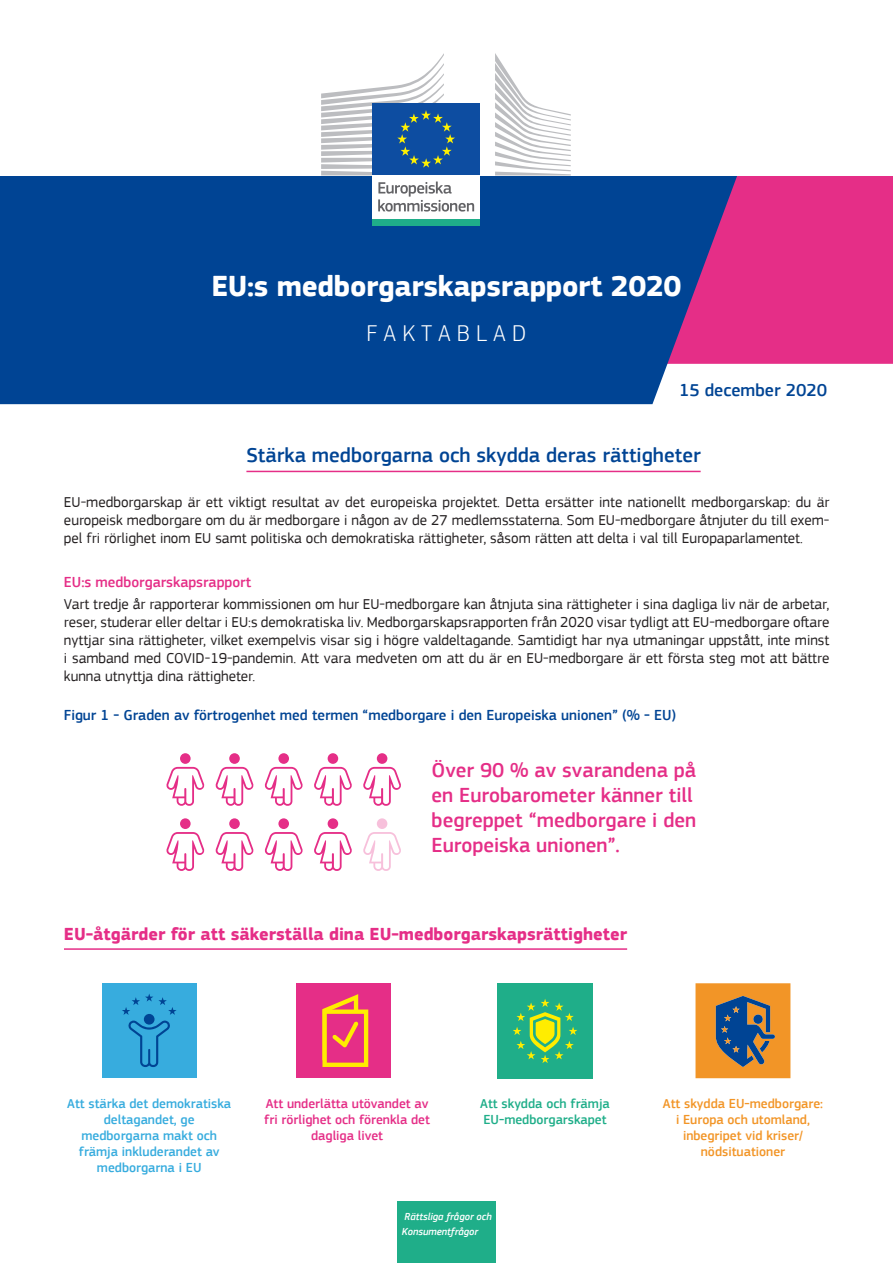
<style>
.page{position:relative;width:893px;height:1263px;background:#fff}
.page>*{position:absolute;margin:0;border:0;box-sizing:border-box;transform-origin:0 0}
.t1{font:700 30px "PF Square Sans Pro";letter-spacing:-.01em;color:#fff}
.t2{font:300 24px "PF Square Sans Pro";color:#fff}
.Paragraphe_9pt{font:500 21px/25.2px "PF Square Sans Pro";color:#e52e87}
.small_title{font:500 21px "PF Square Sans Pro";color:#004494}
.Paragraphe_10pts{font:700 18px "PF Square Sans Pro";color:#e52e87}
.small_title-2{font:500 18px "PF Square Sans Pro";color:#004494}
.Paragraphe_10pts-2{font:15px/18px "PF Square Sans Pro";color:#231f20;text-align:justify}
.Paragraphe_10pts-3{font:500 15px "PF Square Sans Pro";color:#004494}
.Paragraphe_10pts-4{font:500 15px "PF Square Sans Pro";color:#e52e87}
.Texte_tableau_vert{font:500 13.5px/16.2px "PF Square Sans Pro";color:#37acde;text-align:center}
.Texte_tableau_vert-2{font:500 13.5px/16.2px "PF Square Sans Pro";color:#f29527;text-align:center}
.Texte_tableau_vert-3{font:500 13.5px/16.2px "PF Square Sans Pro";color:#e52e87;text-align:center}
.Texte_tableau_vert-4{font:500 13.5px/16.2px "PF Square Sans Pro";color:#1fae89}
.t3{font:italic 500 10.5px/15px "PF Square Sans Pro";color:#fff}
</style>
<div class="page">
<div style="left:802px;top:176px;width:91px;height:188px;background:#e52e87"></div>
<hr style="left:246px;top:471px;width:455px;height:1px;background:#e52e87">
<svg style="left:0;top:175px;width:802px;height:229px;background:#214896"></svg>
<div style="left:102px;top:983px;width:95px;height:95px;background:#37acde"></div>
<svg style="left:122px;top:994px;width:55px;height:73px"></svg>
<div style="left:296px;top:983px;width:95px;height:95px;background:#e52e87"></div>
<svg style="left:322px;top:994px;width:46px;height:73px"></svg>
<div style="left:497px;top:983px;width:96px;height:95px;background:#1fae89"></div>
<svg style="left:513px;top:999px;width:64px;height:64px"></svg>
<hr style="left:64px;top:948px;width:563px;height:2px;background:#e52e87">
<svg style="left:695px;top:983px;width:95px;height:95px;background:#b08048"></svg>
<div style="left:180px;top:753px;width:11px;height:11px;background:#e52e87;border-radius:50%"></div>
<svg style="left:166px;top:767px;width:38px;height:39px"></svg>
<div style="left:180px;top:818px;width:11px;height:11px;background:#e52e87;border-radius:50%"></div>
<svg style="left:166px;top:832px;width:38px;height:39px"></svg>
<div style="left:229px;top:753px;width:11px;height:11px;background:#e52e87;border-radius:50%"></div>
<svg style="left:215px;top:767px;width:39px;height:39px"></svg>
<div style="left:229px;top:818px;width:11px;height:11px;background:#e52e87;border-radius:50%"></div>
<svg style="left:215px;top:832px;width:39px;height:39px"></svg>
<div style="left:278px;top:753px;width:11px;height:11px;background:#e52e87;border-radius:50%"></div>
<svg style="left:265px;top:767px;width:38px;height:39px"></svg>
<div style="left:278px;top:818px;width:11px;height:11px;background:#e52e87;border-radius:50%"></div>
<svg style="left:265px;top:832px;width:38px;height:39px"></svg>
<div style="left:328px;top:753px;width:10px;height:11px;background:#e52e87;border-radius:50%"></div>
<svg style="left:314px;top:767px;width:38px;height:39px"></svg>
<div style="left:328px;top:818px;width:10px;height:11px;background:#e52e87;border-radius:50%"></div>
<svg style="left:314px;top:832px;width:38px;height:39px"></svg>
<div style="left:377px;top:753px;width:10px;height:11px;background:#e52e87;border-radius:50%"></div>
<svg style="left:363px;top:767px;width:38px;height:39px"></svg>
<div style="left:377px;top:818px;width:10px;height:11px;background:#f7c0db;border-radius:50%"></div>
<svg style="left:363px;top:832px;width:38px;height:39px"></svg>
<div style="left:397px;top:1201px;width:99px;height:62px;background:#1fae89"></div>
<div style="left:372px;top:173px;width:108px;height:48px;background:#fff"></div>
<div style="left:372px;top:103px;width:108px;height:72px;background:#0d4da1"></div>
<svg style="left:321px;top:53px;width:134px;height:122px"></svg>
<div style="left:372px;top:220px;width:108px;height:6px;background:#1fae89"></div>
<svg style="left:495px;top:53px;width:76px;height:122px"></svg>
<svg style="left:378px;top:181px;width:96px;height:31px"></svg>
<p class="t1" style="left:211px;top:268px;width:472px">EU:s medborgarskapsrapport 2020</p>
<p class="t2" style="left:367px;top:319px;width:161px">F A K T A B L A D</p>
<p class="small_title-2" style="left:679px;top:380px;width:149px">15 december 2020</p>
<p class="small_title" style="left:246px;top:443px;width:456px">Stärka medborgarna och skydda deras rättigheter</p>
<p class="Paragraphe_10pts-2" style="left:64px;top:493px;width:767px">EU-medborgarskap är ett viktigt resultat av det europeiska projektet. Detta ersätter inte nationellt medborgarskap: du är europeisk medborgare om du är medborgare i någon av de 27 medlemsstaterna. Som EU-medborgare åtnjuter du till exem&shy;pel fri rörlighet inom EU samt politiska och demokratiska rättigheter, såsom rätten att delta i val till Europaparlamentet.</p>
<p class="Paragraphe_10pts-4" style="left:64px;top:573px;width:189px">EU:s medborgarskapsrapport</p>
<p class="Paragraphe_10pts-2" style="left:64px;top:596px;width:767px">Vart tredje år rapporterar kommissionen om hur EU-medborgare kan åtnjuta sina rättigheter i sina dagliga liv när de arbetar, reser, studerar eller deltar i EU:s demokratiska liv. Medborgarskapsrapporten från 2020 visar tydligt att EU-medborgare oftare nyttjar sina rättigheter, vilket exempelvis visar sig i högre valdeltagande. Samtidigt har nya utmaningar uppstått, inte minst i samband med COVID-19-pandemin. Att vara medveten om att du är en EU-medborgare är ett första steg mot att bättre kunna utnyttja dina rättigheter.</p>
<p class="Paragraphe_10pts-3" style="left:64px;top:706px;width:614px">Figur 1 - Graden av förtrogenhet med termen “medborgare i den Europeiska unionen” (% - EU)</p>
<p class="Paragraphe_9pt" style="left:432px;top:758px;width:266px">Över 90 % av svarandena på en Eurobarometer känner till begreppet “medborgare i den<br>Europeiska unionen”.</p>
<p class="Paragraphe_10pts" style="left:64px;top:923px;width:565px">EU-åtgärder för att säkerställa dina EU-medborgarskapsrättigheter</p>
<p class="Texte_tableau_vert" style="left:67px;top:1095px;width:166px">Att stärka det demokratiska deltagandet, ge medborgarna makt och främja inkluderandet av medborgarna i EU</p>
<p class="Texte_tableau_vert-3" style="left:264px;top:1095px;width:167px">Att underlätta utövandet av fri rörlighet och förenkla det dagliga livet</p>
<p class="Texte_tableau_vert-4" style="left:480px;top:1095px;width:131px">Att skydda och främja<br>EU-medborgarskapet</p>
<p class="Texte_tableau_vert-2" style="left:663px;top:1095px;width:162px">Att skydda EU-medborgare: i Europa och utomland, inbegripet vid kriser/ nödsituationer</p>
<p class="t3" style="left:402px;top:1209px;width:92px">Rättsliga frågor och<br>Konsumentfrågor</p>
</div>
